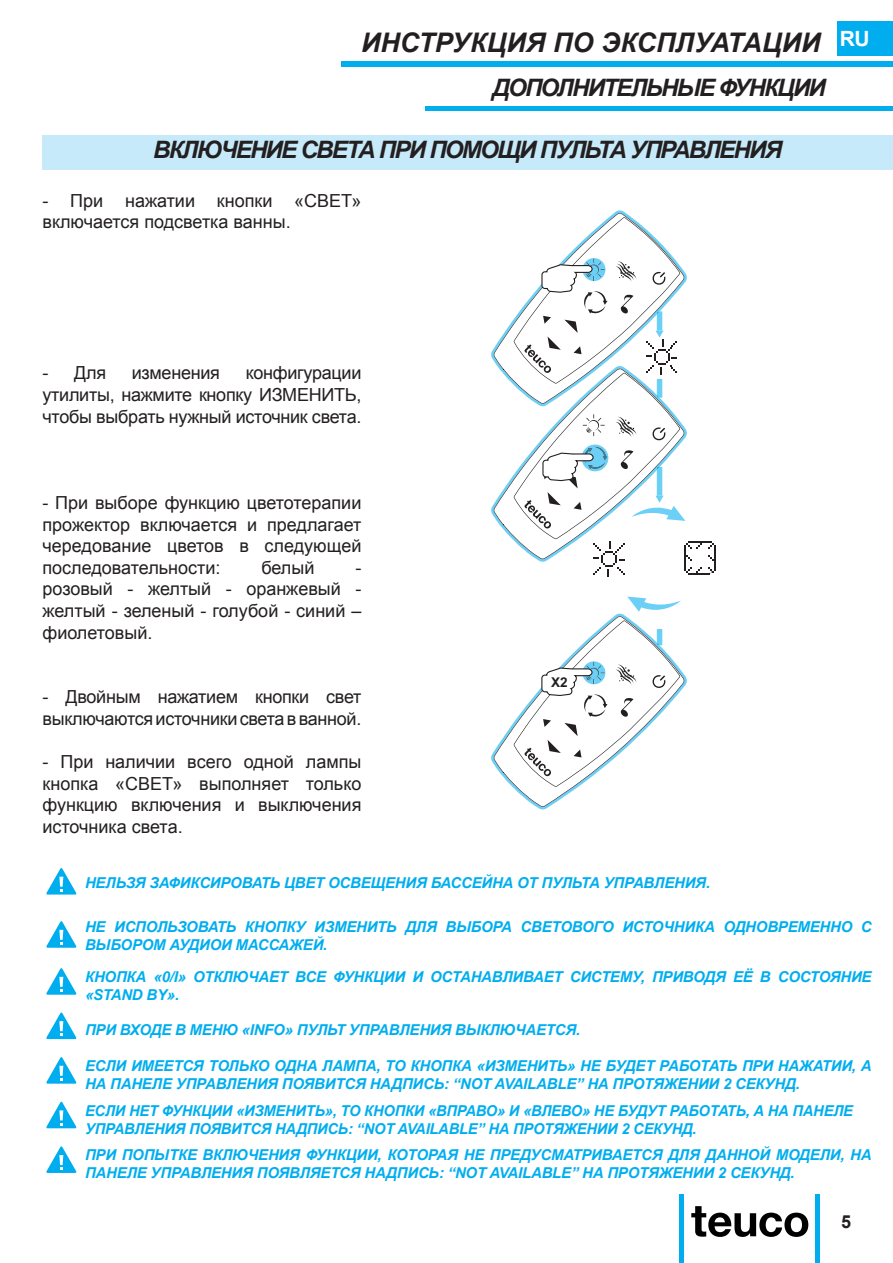
<style>
.page{position:relative;width:893px;height:1263px;background:#fff}
.page>*{position:absolute;margin:0;border:0;box-sizing:border-box;transform-origin:0 0}
.t1{font:italic 700 27px "Arial";color:#231f20}
.t2{font:italic 700 24px "Arial";letter-spacing:-.07em;color:#231f20}
.t3{font:700 21px "Arial";color:#fff}
.t4{font:18px/21.6px "Arial";letter-spacing:-.01em;color:#231f20;text-align:justify}
.t5{font:700 18px "Arial";color:#231f20}
.t6{font:italic 700 15px/18px "Arial";letter-spacing:-.015em;color:#00aeef}
.t7{font:700 13.5px "Arial";color:#231f20}
</style>
<div class="page">
<svg style="left:691px;top:1206px;width:117px;height:31px"></svg>
<hr style="left:680px;top:1195px;width:4px;height:68px;background:#00aeef">
<hr style="left:815px;top:1195px;width:4px;height:68px;background:#00aeef">
<div style="left:838px;top:21px;width:55px;height:34px;background:#00aeef"></div>
<svg style="left:491px;top:597px;width:196px;height:212px"></svg>
<svg style="left:491px;top:210px;width:225px;height:367px"></svg>
<div style="left:425px;top:106px;width:468px;height:5px;background:#00aeef"></div>
<div style="left:43px;top:135px;width:850px;height:34px;background:#c6eafa"></div>
<div style="left:341px;top:61px;width:552px;height:5px;background:#00aeef"></div>
<svg style="left:46px;top:921px;width:31px;height:27px"></svg>
<svg style="left:46px;top:868px;width:31px;height:26px"></svg>
<svg style="left:46px;top:1101px;width:31px;height:27px"></svg>
<svg style="left:46px;top:1057px;width:31px;height:27px"></svg>
<svg style="left:46px;top:1146px;width:31px;height:27px"></svg>
<svg style="left:46px;top:1012px;width:31px;height:27px"></svg>
<svg style="left:46px;top:968px;width:31px;height:27px"></svg>
<h1 class="t1" style="left:361px;top:25px;width:461px">ИНСТРУКЦИЯ ПО ЭКСПЛУАТАЦИИ</h1>
<h2 class="t2" style="left:492px;top:72px;width:335px">ДОПОЛНИТЕЛЬНЫЕ ФУНКЦИИ</h2>
<h2 class="t2" style="left:153px;top:134px;width:631px">ВКЛЮЧЕНИЕ СВЕТА ПРИ ПОМОЩИ ПУЛЬТА УПРАВЛЕНИЯ</h2>
<p class="t4" style="left:43px;top:190px;width:320px">- При нажатии кнопки «СВЕТ» включается подсветка ванны.</p>
<h3 class="t3" style="left:840px;top:25px;width:31px">RU</h3>
<p class="t4" style="left:43px;top:362px;width:320px;text-indent:203px">конфигурации утилиты, нажмите кнопку ИЗМЕНИТЬ, чтобы выбрать нужный источник света.</p>
<p class="t4" style="left:43px;top:362px;width:65px">- Для</p>
<p class="t4" style="left:132px;top:362px;width:90px">изменения</p>
<p class="t4" style="left:43px;top:492px;width:320px">- При выборе функцию цветотерапии прожектор включается и предлагает чередование цветов в следующей последовательности:</p>
<p class="t4" style="left:261px;top:557px;width:55px">белый</p>
<p class="t4" style="left:43px;top:557px;width:320px;text-indent:313px">- розовый - желтый - оранжевый - желтый - зеленый - голубой - синий – фиолетовый.</p>
<p class="t4" style="left:43px;top:686px;width:320px">- Двойным нажатием кнопки свет выключаются источники света в ванной.</p>
<p class="t4" style="left:43px;top:751px;width:320px">- При наличии всего одной лампы кнопка «СВЕТ» выполняет только функцию включения и выключения источника света.</p>
<p class="t7" style="left:551px;top:673px;width:18px">X2</p>
<p class="t6" style="left:85px;top:874px;width:627px">НЕЛЬЗЯ ЗАФИКСИРОВАТЬ ЦВЕТ ОСВЕЩЕНИЯ БАССЕЙНА ОТ ПУЛЬТА УПРАВЛЕНИЯ.</p>
<p class="t6" style="left:85px;top:918px;width:788px">НЕ ИСПОЛЬЗОВАТЬ КНОПКУ ИЗМЕНИТЬ ДЛЯ ВЫБОРА СВЕТОВОГО ИСТОЧНИКА ОДНОВРЕМЕННО С<br>ВЫБОРОМ АУДИОИ МАССАЖЕЙ.</p>
<p class="t6" style="left:85px;top:968px;width:788px">КНОПКА «0/I» ОТКЛЮЧАЕТ ВСЕ ФУНКЦИИ И ОСТАНАВЛИВАЕТ СИСТЕМУ, ПРИВОДЯ ЕЁ В СОСТОЯНИЕ «STAND BY».</p>
<p class="t6" style="left:85px;top:1022px;width:497px">ПРИ ВХОДЕ В МЕНЮ «INFO» ПУЛЬТ УПРАВЛЕНИЯ ВЫКЛЮЧАЕТСЯ.</p>
<p class="t6" style="left:85px;top:1057px;width:788px">ЕСЛИ ИМЕЕТСЯ ТОЛЬКО ОДНА ЛАМПА, ТО КНОПКА «ИЗМЕНИТЬ» НЕ БУДЕТ РАБОТАТЬ ПРИ НАЖАТИИ, А<br>НА ПАНЕЛЕ УПРАВЛЕНИЯ ПОЯВИТСЯ НАДПИСЬ: “NOT AVAILABLE” НА ПРОТЯЖЕНИИ 2 СЕКУНД.</p>
<p class="t6" style="left:85px;top:1102px;width:770px">ЕСЛИ НЕТ ФУНКЦИИ «ИЗМЕНИТЬ», ТО КНОПКИ «ВПРАВО» И «ВЛЕВО» НЕ БУДУТ РАБОТАТЬ, А НА ПАНЕЛЕ<br>УПРАВЛЕНИЯ ПОЯВИТСЯ НАДПИСЬ: “NOT AVAILABLE” НА ПРОТЯЖЕНИИ 2 СЕКУНД.</p>
<p class="t6" style="left:85px;top:1146px;width:788px">ПРИ ПОПЫТКЕ ВКЛЮЧЕНИЯ ФУНКЦИИ, КОТОРАЯ НЕ ПРЕДУСМАТРИВАЕТСЯ ДЛЯ ДАННОЙ МОДЕЛИ, НА<br>ПАНЕЛЕ УПРАВЛЕНИЯ ПОЯВЛЯЕТСЯ НАДПИСЬ: “NOT AVAILABLE” НА ПРОТЯЖЕНИИ 2 СЕКУНД.</p>
<p class="t5" style="left:841px;top:1210px;width:12px">5</p>
</div>
